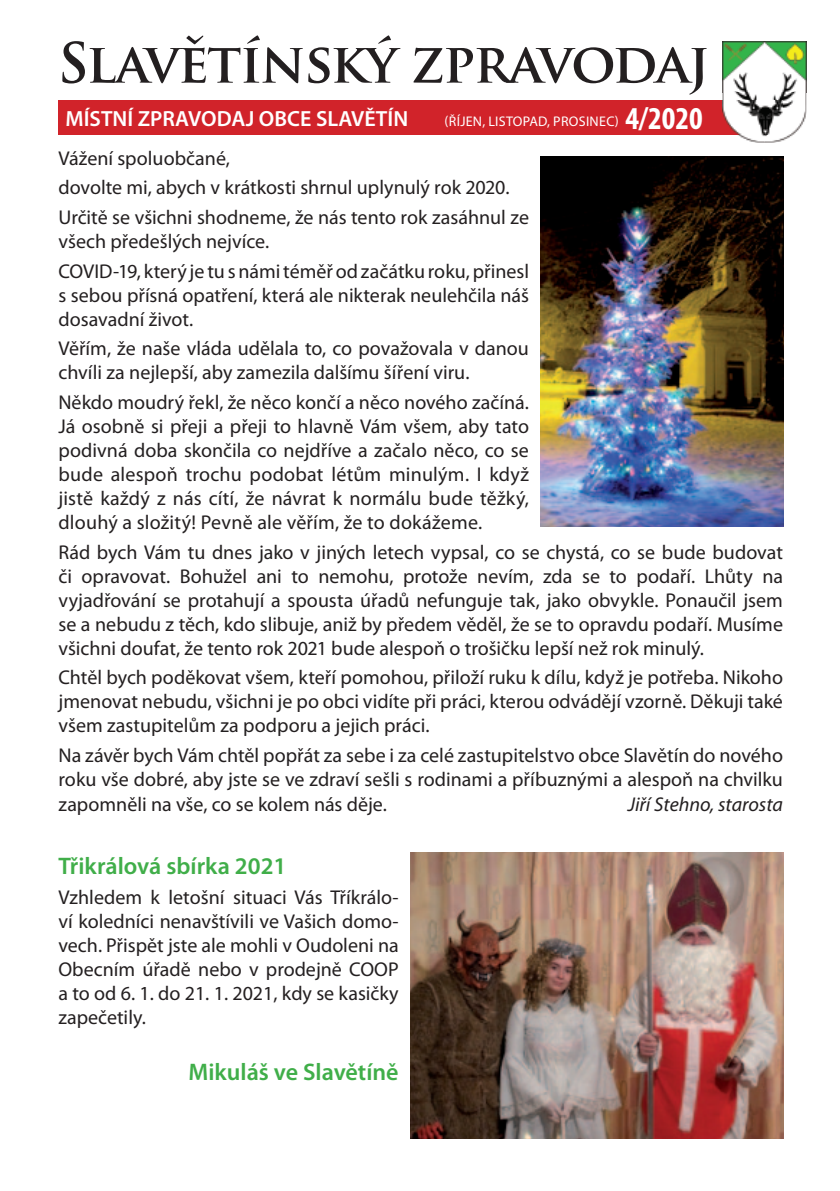
<style>
.page{position:relative;width:840px;height:1191px;background:#fff}
.page>*{position:absolute;margin:0;border:0;box-sizing:border-box;transform-origin:0 0}
.t1{font:700 54px "Trajan Pro";letter-spacing:-.03em;color:#231f20}
.t2{font:600 24px "Myriad Pro";color:#40ae49}
.t3{font:600 22px "Myriad Pro";color:#fff}
.t4{font:20px/24px "Myriad Pro";color:#231f20;text-align:justify}
.t5{font:italic 20px "Myriad Pro";color:#231f20}
.t6{font:14px "Myriad Pro";letter-spacing:.02em;color:#fff}
.s1{font-weight:700;font-stretch:condensed;font-size:32px}
</style>
<div class="page">
<div style="left:58px;top:101px;width:724px;height:34px;background:#d1232a"></div>
<img style="left:722px;top:42px;width:83px;height:100px">
<img style="left:722px;top:101px;width:60px;height:34px">
<img style="left:540px;top:156px;width:242px;height:370px">
<img style="left:410px;top:852px;width:372px;height:286px">
<h1 class="t1" style="left:57px;top:29px;width:652px">SLAVĚTÍNSKÝ ZPRAVODAJ</h1>
<p class="t3" style="left:65px;top:104px;width:344px">MÍSTNÍ ZPRAVODAJ OBCE SLAVĚTÍN</p>
<p class="t6" style="left:444px;top:113px;width:259px">(ŘÍJEN, LISTOPAD, PROSINEC) <span class="s1">4/2020</span></p>
<p class="t4" style="left:58px;top:143px;width:472px;line-height:29.6px;text-align:left">Vážení spoluobčané,<br>dovolte mi, abych v krátkosti shrnul uplynulý rok 2020.<br>Určitě se všichni shodneme, že nás tento rok zasáhnul ze</p>
<p class="t4" style="left:58px;top:226px;width:472px;line-height:29.6px">všech předešlých nejvíce.<br>COVID-19, který je tu s námi téměř od začátku roku, přinesl</p>
<p class="t4" style="left:58px;top:283px;width:472px">s sebou přísná opatření, která ale nikterak neulehčila náš dosavadní život.</p>
<p class="t4" style="left:58px;top:336px;width:471px">Věřím, že naše vláda udělala to, co považovala v danou chvíli za nejlepší, aby zamezila dalšímu šíření viru.</p>
<p class="t4" style="left:58px;top:390px;width:472px">Někdo moudrý řekl, že něco končí a něco nového začíná.<br>Já osobně si přeji a přeji to hlavně Vám všem, aby tato podivná doba skončila co nejdříve a začalo něco, co se bude alespoň trochu podobat létům minulým. I když jistě každý z nás cítí, že návrat k normálu bude těžký, dlouhý a složitý! Pevně ale věřím, že to dokážeme.</p>
<p class="t4" style="left:58px;top:539px;width:725px">Rád bych Vám tu dnes jako v jiných letech vypsal, co se chystá, co se bude budovat či opravovat. Bohužel ani to nemohu, protože nevím, zda se to podaří. Lhůty na vyjadřování se protahují a spousta úřadů nefunguje tak, jako obvykle. Ponaučil jsem se a nebudu z těch, kdo slibuje, aniž by předem věděl, že se to opravdu podaří. Musíme všichni doufat, že tento rok 2021 bude alespoň o trošičku lepší než rok minulý.</p>
<p class="t4" style="left:58px;top:665px;width:725px">Chtěl bych poděkovat všem, kteří pomohou, přiloží ruku k dílu, když je potřeba. Nikoho jmenovat nebudu, všichni je po obci vidíte při práci, kterou odvádějí vzorně. Děkuji také všem zastupitelům za podporu a jejich práci.</p>
<p class="t4" style="left:58px;top:743px;width:725px;line-height:24.6px">Na závěr bych Vám chtěl popřát za sebe i za celé zastupitelstvo obce Slavětín do nového roku vše dobré, aby jste se ve zdraví sešli s rodinami a příbuznými a alespoň na chvilku zapomněli na vše, co se kolem nás děje.</p>
<p class="t5" style="left:627px;top:792px;width:157px">Jiří Stehno, starosta</p>
<p class="t2" style="left:58px;top:851px;width:229px">Třikrálová sbírka 2021</p>
<p class="t4" style="left:58px;top:885px;width:341px">Vzhledem k letošní situaci Vás Tříkrálo&shy;ví koledníci nenavštívili ve Vašich domo&shy;vech. Přispět jste ale mohli v Oudoleni na Obecním úřadě nebo v prodejně COOP a to od 6. 1. do 21. 1. 2021, kdy se kasičky zapečetily.</p>
<p class="t2" style="left:188px;top:1056px;width:212px">Mikuláš ve Slavětíně</p>
</div>
